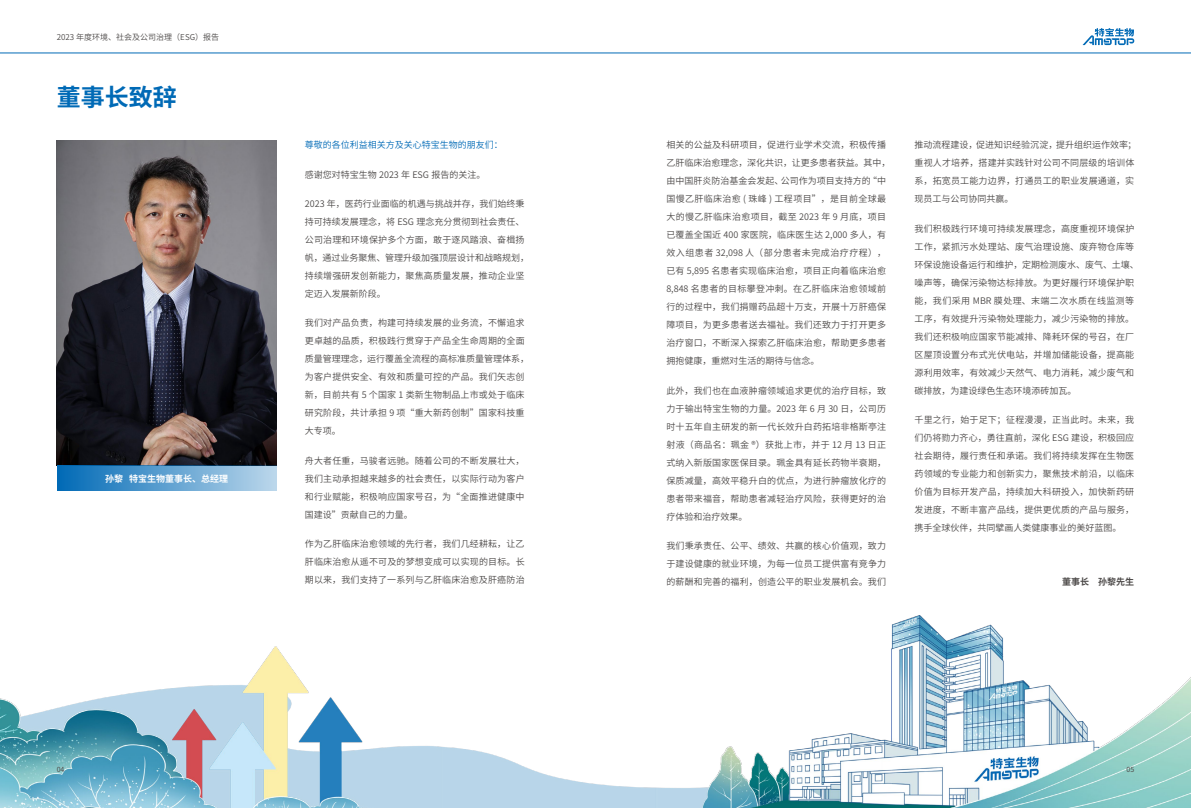
<style>
.page{position:relative;width:1191px;height:808px;background:#fff}
.page>*{position:absolute;margin:0;border:0;box-sizing:border-box;transform-origin:0 0}
.t1{font:700 24px "Source Han Sans CN";color:#006ab6}
.t2{font:9px/18px "Source Han Sans CN";letter-spacing:.02em;color:#4c4948}
.t3{font:9px "Source Han Sans CN";color:#006ab6}
.t4{font:9px "Source Han Sans CN";color:#4c4948}
.t5{font:700 9px "Source Han Sans CN";color:#fff}
.t6{font:700 9px "Source Han Sans CN";color:#4c4948}
.t7{font:8px "Source Han Sans CN";color:#4c4948}
.t8{font:7px "Source Han Sans CN";color:#4c4948}
</style>
<div class="page">
<hr style="left:0;top:53px;width:1191px;height:1px;background:#006ab6">
<svg style="left:1082px;top:28px;width:52px;height:17px"></svg>
<img style="left:57px;top:140px;width:219px;height:326px">
<div style="left:57px;top:466px;width:219px;height:25px;background:linear-gradient(to right,#006ab6,#bbd7eb)"></div>
<img style="left:0;top:615px;width:1191px;height:193px">
<p class="t7" style="left:57px;top:32px;width:164px">2023 年度环境、社会及公司治理（ESG）报告</p>
<h1 class="t1" style="left:57px;top:85px;width:121px">董事长致辞</h1>
<p class="t5" style="left:105px;top:474px;width:125px">孙黎 特宝生物董事长、总经理</p>
<p class="t3" style="left:305px;top:140px;width:199px">尊敬的各位利益相关方及关心特宝生物的朋友们：</p>
<p class="t4" style="left:305px;top:169px;width:182px">感谢您对特宝生物 2023 年 ESG 报告的关注。</p>
<p class="t2" style="left:305px;top:195px;width:226px">2023 年，医药行业面临的机遇与挑战并存，我们始终秉持可持续发展理念，将 ESG 理念充分贯彻到社会责任、公司治理和环境保护多个方面，敢于逐风踏浪、奋楫扬帆，通过业务聚焦、管理升级加强顶层设计和战略规划，持续增强研发创新能力，聚焦高质量发展，推动企业坚定迈入发展新阶段。</p>
<p class="t2" style="left:305px;top:314px;width:226px">我们对产品负责，构建可持续发展的业务流，不懈追求更卓越的品质，积极践行贯穿于产品全生命周期的全面质量管理理念，运行覆盖全流程的高标准质量管理体系，为客户提供安全、有效和质量可控的产品。我们矢志创新，目前共有 5 个国家 1 类新生物制品上市或处于临床研究阶段，共计承担 9 项“重大新药创制”国家科技重大专项。</p>
<p class="t2" style="left:305px;top:451px;width:221px;text-align:justify">舟大者任重，马骏者远驰。随着公司的不断发展壮大，我们主动承担越来越多的社会责任，以实际行动为客户和行业赋能，积极响应国家号召，为“全面推进健康中国建设”贡献自己的力量。</p>
<p class="t2" style="left:305px;top:535px;width:221px;text-align:justify">作为乙肝临床治愈领域的先行者，我们几经耕耘，让乙肝临床治愈从遥不可及的梦想变成可以实现的目标。长期以来，我们支持了一系列与乙肝临床治愈及肝癌防治</p>
<p class="t2" style="left:666px;top:136px;width:226px">相关的公益及科研项目，促进行业学术交流，积极传播乙肝临床治愈理念，深化共识，让更多患者获益。其中，由中国肝炎防治基金会发起、公司作为项目支持方的“中国慢乙肝临床治愈 ( 珠峰 ) 工程项目”，是目前全球最大的慢乙肝临床治愈项目，截至 2023 年 9 月底，项目已覆盖全国近 400 家医院，临床医生达 2,000 多人，有效入组患者 32,098 人（部分患者未完成治疗疗程），已有 5,895 名患者实现临床治愈，项目正向着临床治愈<br>8,848 名患者的目标攀登冲刺。在乙肝临床治愈领域前行的过程中，我们捐赠药品超十万支，开展十万肝癌保障项目，为更多患者送去福祉。我们还致力于打开更多治疗窗口，不断深入探索乙肝临床治愈，帮助更多患者拥抱健康，重燃对生活的期待与信念。</p>
<p class="t2" style="left:666px;top:381px;width:221px;text-align:justify">此外，我们也在血液肿瘤领域追求更优的治疗目标，致力于输出特宝生物的力量。2023 年 6 月 30 日，公司历时十五年自主研发的新一代长效升白药拓培非格斯亭注射液（商品名：珮金 ®）获批上市，并于 12 月 13 日正式纳入新版国家医保目录。珮金具有延长药物半衰期，保质减量，高效平稳升白的优点，为进行肿瘤放化疗的患者带来福音，帮助患者减轻治疗风险，获得更好的治疗体验和治疗效果。</p>
<p class="t2" style="left:666px;top:537px;width:221px;text-align:justify">我们秉承责任、公平、绩效、共赢的核心价值观，致力于建设健康的就业环境，为每一位员工提供富有竞争力的薪酬和完善的福利，创造公平的职业发展机会。我们</p>
<p class="t2" style="left:914px;top:136px;width:223px">推动流程建设，促进知识经验沉淀，提升组织运作效率；重视人才培养，搭建并实践针对公司不同层级的培训体系，拓宽员工能力边界，打通员工的职业发展通道，实现员工与公司协同共赢。</p>
<p class="t2" style="left:914px;top:219px;width:226px">我们积极践行环境可持续发展理念，高度重视环境保护工作，紧抓污水处理站、废气治理设施、废弃物仓库等环保设施设备运行和维护，定期检测废水、废气、土壤、噪声等，确保污染物达标排放。为更好履行环境保护职能，我们采用 MBR 膜处理、末端二次水质在线监测等工序，有效提升污染物处理能力，减少污染物的排放。我们还积极响应国家节能减排、降耗环保的号召，在厂区屋顶设置分布式光伏电站，并增加储能设备，提高能源利用效率，有效减少天然气、电力消耗，减少废气和碳排放，为建设绿色生态环境添砖加瓦。</p>
<p class="t2" style="left:914px;top:411px;width:221px;text-align:justify">千里之行，始于足下；征程漫漫，正当此时。未来，我们仍将勠力齐心，勇往直前，深化 ESG 建设，积极回应社会期待，履行责任和承诺。我们将持续发挥在生物医药领域的专业能力和创新实力，聚焦技术前沿，以临床价值为目标开发产品，持续加大科研投入，加快新药研发进度，不断丰富产品线，提供更优质的产品与服务，携手全球伙伴，共同擘画人类健康事业的美好蓝图。</p>
<p class="t6" style="left:1062px;top:577px;width:73px">董事长　孙黎先生</p>
<p class="t8" style="left:57px;top:766px;width:9px">04</p>
<p class="t8" style="left:1126px;top:766px;width:9px">05</p>
</div>
